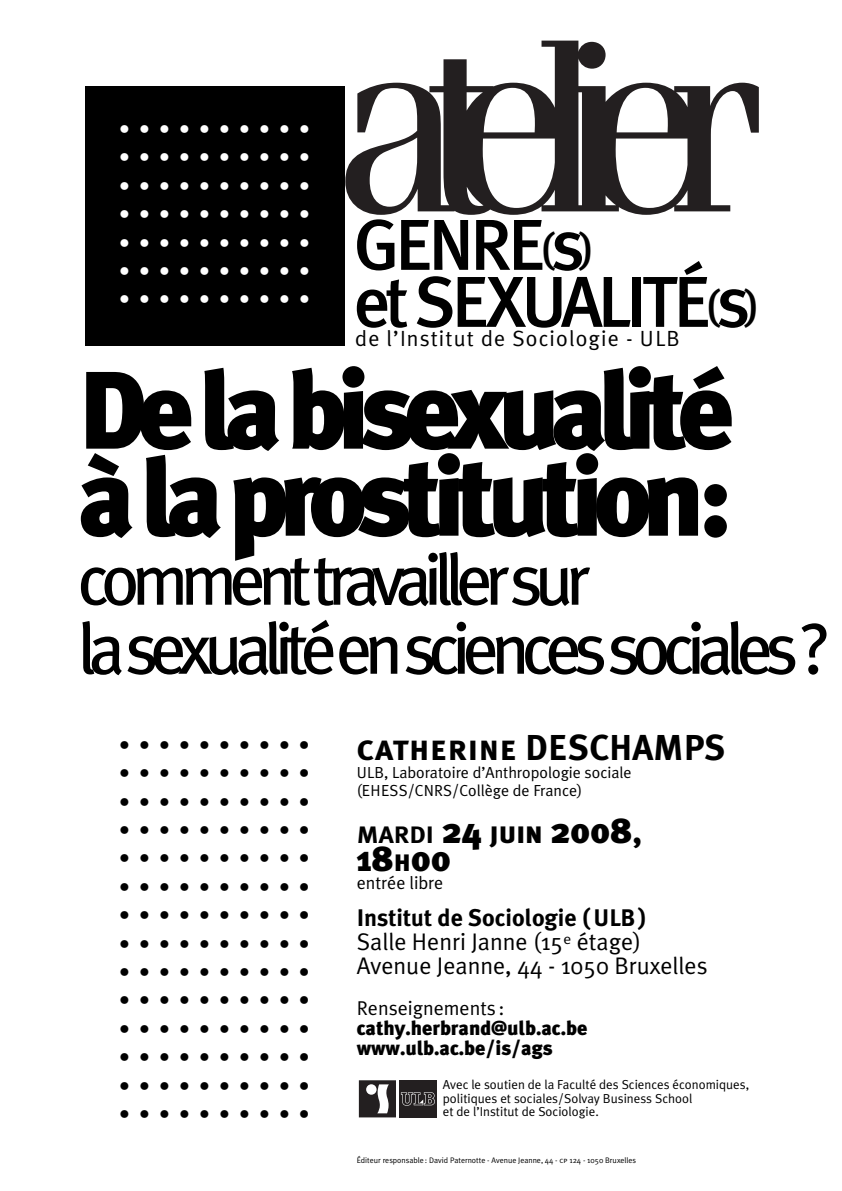
<style>
.page{position:relative;width:842px;height:1191px;background:#fff}
.page>*{position:absolute;margin:0;border:0;box-sizing:border-box;transform-origin:0 0}
.t1{font:900 110px/87px "Meta Plus";letter-spacing:-.09em;color:#000}
.t2{font:72px/69px "Meta Plus";letter-spacing:-.11em;color:#000}
.t3{font:500 72px/57px "Meta Plus";letter-spacing:-.07em;color:#000}
.t4{font:900 36px/27px "Meta Plus";color:#000}
.t5{font:36px "Meta Plus Bold Caps";color:#000}
.t6{font:24px "DIN";color:#000}
.t7{font:24px "DIN";color:#fff}
.t8{font:24px/24px "Meta Plus Normal";color:#000}
.t9{font:700 24px "Meta Plus";color:#000}
.t10{font:22px "Meta Plus Normal";letter-spacing:.05em;color:#000}
.t11{font:900 20px/20px "Meta Plus";color:#000}
.t12{font:20px "Meta Plus Normal";color:#000}
.t13{font:18px "Meta Plus Normal";color:#000}
.t14{font:16px/18px "Meta Plus Normal";color:#000}
.t15{font:13px/13.5px "Meta Plus Normal";color:#000}
.t16{font:8px "Meta Plus Normal";color:#000}
.s1{font-size:42px}
.s2{font-weight:700;font-size:23.8px}
.s3{font-size:23.8px}
.s4{font-weight:700}
.s5{font-family:"Meta Plus Normal Caps"}
</style>
<div class="page">
<div style="left:399px;top:1080px;width:37px;height:37px;background:#231f20"></div>
<svg style="left:359px;top:1080px;width:76px;height:37px"></svg>
<svg style="left:345px;top:41px;width:414px;height:174px"></svg>
<div style="left:85px;top:86px;width:259px;height:259px;background:#000"></div>
<p class="t7" style="left:118px;top:120px;width:194px">••••••••••</p>
<p class="t7" style="left:118px;top:148px;width:194px">••••••••••</p>
<p class="t7" style="left:118px;top:176px;width:194px">••••••••••</p>
<p class="t7" style="left:118px;top:205px;width:194px">••••••••••</p>
<p class="t7" style="left:118px;top:233px;width:194px">••••••••••</p>
<p class="t7" style="left:118px;top:262px;width:194px">••••••••••</p>
<p class="t7" style="left:118px;top:290px;width:194px">••••••••••</p>
<h2 class="t3" style="left:354px;top:222px;width:407px">GENRE<span class="s1">(</span>s<span class="s1">) </span>etSEXUALITÉ<span class="s1">(</span>s<span class="s1">)</span></h2>
<p class="t10" style="left:355px;top:330px;width:326px">de l’Institut de Sociologie - ULB</p>
<h1 class="t1" style="left:78px;top:375px;width:658px">De la bisexualité à la prostitution:</h1>
<h2 class="t2" style="left:78px;top:550px;width:755px">comment travailler sur<br>la sexualité en sciences sociales ?</h2>
<p class="t6" style="left:118px;top:735px;width:194px">••••••••••</p>
<p class="t6" style="left:118px;top:764px;width:194px">••••••••••</p>
<p class="t6" style="left:118px;top:792px;width:194px">••••••••••</p>
<p class="t6" style="left:118px;top:820px;width:194px">••••••••••</p>
<p class="t6" style="left:118px;top:849px;width:194px">••••••••••</p>
<p class="t6" style="left:118px;top:877px;width:194px">••••••••••</p>
<p class="t6" style="left:118px;top:906px;width:194px">••••••••••</p>
<p class="t6" style="left:118px;top:934px;width:194px">••••••••••</p>
<p class="t6" style="left:118px;top:962px;width:194px">••••••••••</p>
<p class="t6" style="left:118px;top:991px;width:194px">••••••••••</p>
<p class="t6" style="left:118px;top:1019px;width:194px">••••••••••</p>
<p class="t6" style="left:118px;top:1048px;width:194px">••••••••••</p>
<p class="t6" style="left:118px;top:1076px;width:194px">••••••••••</p>
<p class="t6" style="left:118px;top:1104px;width:194px">••••••••••</p>
<h3 class="t5" style="left:357px;top:727px;width:370px">catherine DESCHAMPS</h3>
<p class="t14" style="left:357px;top:765px;width:276px">ULB, Laboratoire d’Anthropologie sociale (EHESS/CNRS/Collège de France)</p>
<h3 class="t4" style="left:357px;top:820px;width:287px"><span class="s2">MARDI</span> 24 <span class="s3">JUIN</span> 2008<span class="s4">,<br></span>18<span class="s3">H</span>00</h3>
<p class="t13" style="left:357px;top:875px;width:88px">entrée libre</p>
<p class="t9" style="left:357px;top:908px;width:291px">Institut de Sociologie ( ULB )</p>
<p class="t8" style="left:357px;top:931px;width:352px">Salle Henri Janne (15<sup>e</sup> étage)<br>Avenue Jeanne, 44 - 1050 Bruxelles</p>
<p class="t12" style="left:357px;top:1000px;width:149px">Renseignements :</p>
<p class="t11" style="left:357px;top:1019px;width:232px">cathy.herbrand@ulb.ac.be www.ulb.ac.be/is/ags</p>
<p class="t15" style="left:443px;top:1078px;width:308px">Avec le soutien de la Faculté des Sciences économiques, politiques et sociales/Solvay Business School<br>et de l’Institut de Sociologie.</p>
<p class="t16" style="left:357px;top:1157px;width:281px">Éditeur responsable : David Paternotte - Avenue Jeanne, 44 - <span class="s5">cp</span> 124 - 1050 Bruxelles</p>
</div>
